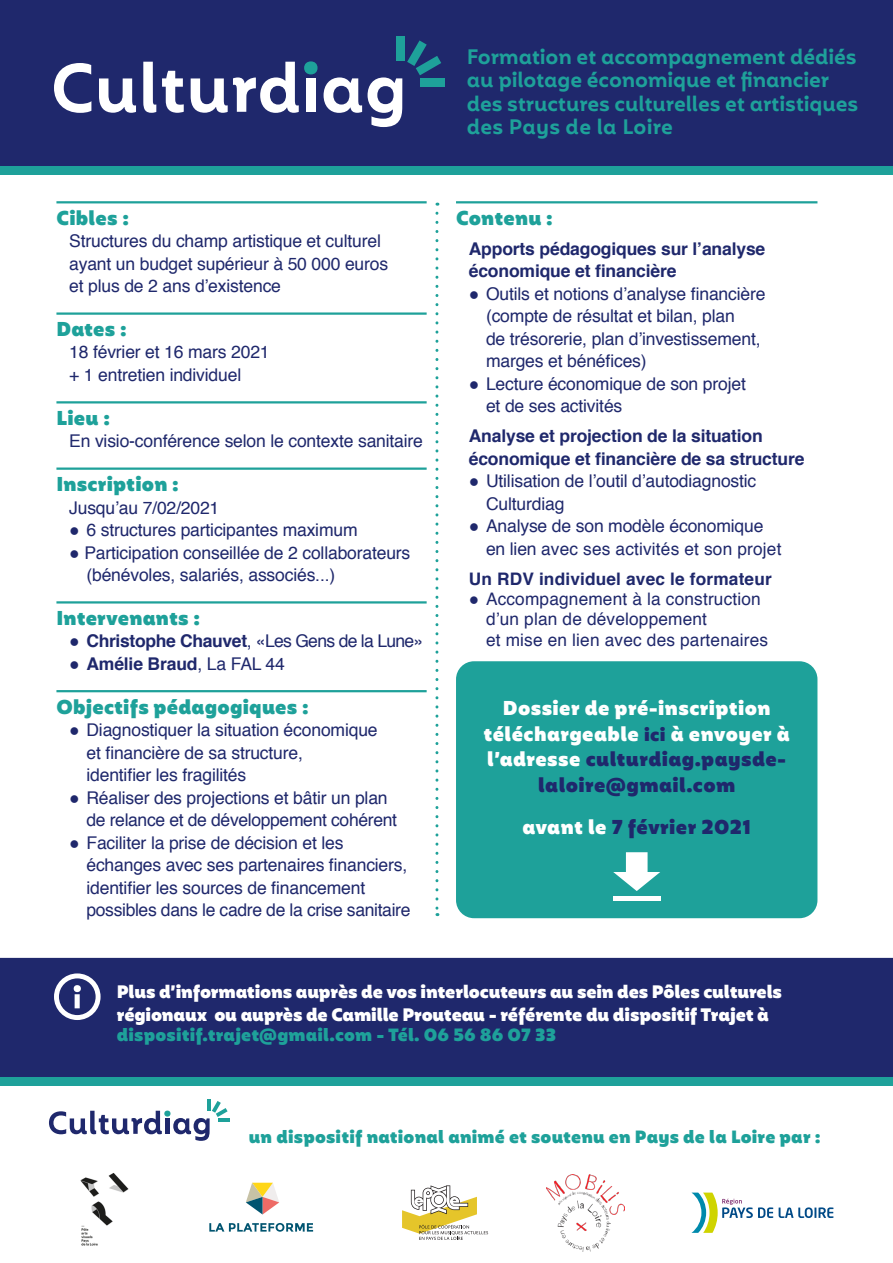
<style>
.page{position:relative;width:893px;height:1263px;background:#fff}
.page>*{position:absolute;margin:0;border:0;box-sizing:border-box;transform-origin:0 0}
.t1{font:600 20.4px/23.2px "Mohr Alt";letter-spacing:-.01em;color:#1ea19a}
.t2{font:900 19.5px/25.5px "Mohr Alt";letter-spacing:.02em;color:#fff;text-align:center}
.ENTRÉES{font:900 19.5px "Mohr Alt";letter-spacing:.01em;color:#1ea19a}
.t3{font:900 19.5px "Mohr Alt";letter-spacing:.02em;color:#1f286c}
.BODY{font:17.55px/22.5px "Helvetica";letter-spacing:-.01em;color:#1f286c}
.BODY-2{font:700 17.55px/22.5px "Helvetica";letter-spacing:-.01em;color:#1f286c}
.t4{font:900 17.55px/22.5px "Mohr Alt";letter-spacing:-.01em;color:#fff}
.BODY-3{font:17.55px "Helvetica";letter-spacing:-.04em;color:#1f286c}
.t5{font:900 17.25px "Mohr Alt";letter-spacing:.01em;color:#1ea19a}
.BODY-4{font:17.25px/20.2px "Helvetica";letter-spacing:.01em;color:#1f286c}
.BODY-5{font:700 17.25px/30px "Helvetica";letter-spacing:.01em;color:#1f286c}
.s1{font-weight:700}
.s2{font-weight:400}
.s3{font-weight:400;font-size:17.55px}
.s4{font-size:18px;color:#1f286c}
.s5{color:#1f286c}
.s6{color:#fff}
</style>
<div class="page">
<div style="left:0;top:958px;width:893px;height:119px;background:#1f286c"></div>
<div style="left:0;top:0;width:893px;height:167px;background:#1f286c"></div>
<div style="left:0;top:167px;width:893px;height:8px;background:#1ea19a"></div>
<svg style="left:54px;top:63px;width:37px;height:50px"></svg>
<svg style="left:99px;top:78px;width:37px;height:35px"></svg>
<svg style="left:143px;top:62px;width:13px;height:51px"></svg>
<svg style="left:162px;top:71px;width:22px;height:42px"></svg>
<svg style="left:191px;top:62px;width:108px;height:51px"></svg>
<div style="left:306px;top:78px;width:10px;height:34px;background:#fff"></div>
<div style="left:304px;top:61px;width:14px;height:13px;background:#1ea19a;border-radius:50%"></div>
<svg style="left:324px;top:77px;width:38px;height:36px"></svg>
<div style="left:420px;top:78px;width:25px;height:8px;background:#1ea19a"></div>
<svg style="left:368px;top:40px;width:73px;height:87px"></svg>
<div style="left:396px;top:36px;width:9px;height:25px;background:#1ea19a"></div>
<div style="left:0;top:1077px;width:893px;height:8px;background:#1ea19a"></div>
<img style="left:80px;top:1173px;width:49px;height:73px">
<svg style="left:402px;top:1185px;width:86px;height:55px"></svg>
<img style="left:546px;top:1174px;width:79px;height:77px">
<svg style="left:779px;top:1207px;width:54px;height:11px"></svg>
<svg style="left:691px;top:1192px;width:82px;height:41px"></svg>
<svg style="left:209px;top:1223px;width:104px;height:9px"></svg>
<svg style="left:246px;top:1182px;width:33px;height:32px"></svg>
<hr style="left:56px;top:201px;width:371px;height:2px;background:#1ea19a">
<hr style="left:56px;top:312px;width:371px;height:3px;background:#1ea19a">
<hr style="left:56px;top:401px;width:371px;height:2px;background:#1ea19a">
<hr style="left:56px;top:467px;width:371px;height:3px;background:#1ea19a">
<hr style="left:56px;top:601px;width:371px;height:2px;background:#1ea19a">
<hr style="left:56px;top:690px;width:371px;height:2px;background:#1ea19a">
<hr style="left:456px;top:201px;width:361px;height:2px;background:#1ea19a">
<svg style="left:435px;top:213px;width:3px;height:703px"></svg>
<div style="left:456px;top:661px;width:361px;height:257px;background:#1ea19a;border-radius:18px"></div>
<svg style="left:613px;top:852px;width:47px;height:39px"></svg>
<div style="left:613px;top:896px;width:47px;height:5px;background:#fff"></div>
<div style="left:54px;top:973px;width:47px;height:47px;border:5px solid #fff;border-radius:50%"></div>
<svg style="left:74px;top:985px;width:7px;height:23px"></svg>
<hr style="left:218px;top:1118px;width:11px;height:4px;background:#1ea19a">
<svg style="left:49px;top:1101px;width:179px;height:40px"></svg>
<hr style="left:207px;top:1099px;width:4px;height:11px;background:#1ea19a">
<p class="ENTRÉES" style="left:56px;top:207px;width:74px">Cibles :</p>
<p class="BODY" style="left:69px;top:230px;width:321px">Structures du champ artistique et culturel ayant un budget supérieur à 50 000 euros et plus de 2 ans d’existence</p>
<p class="ENTRÉES" style="left:56px;top:318px;width:72px">Dates :</p>
<p class="BODY" style="left:69px;top:342px;width:202px">18 février et 16 mars 2021 + 1 entretien individuel</p>
<p class="ENTRÉES" style="left:56px;top:407px;width:55px">Lieu :</p>
<p class="BODY" style="left:69px;top:430px;width:355px">En visio-conférence selon le contexte sanitaire</p>
<p class="ENTRÉES" style="left:56px;top:473px;width:124px">Inscription :</p>
<p class="BODY" style="left:69px;top:497px;width:152px">Jusqu’au 7/02/2021</p>
<p class="BODY" style="left:69px;top:519px;width:290px">● 6 structures participantes maximum</p>
<p class="BODY" style="left:86px;top:542px;width:325px;text-indent:-17px">● Participation conseillée de 2 collaborateurs (bénévoles, salariés, associés...)</p>
<p class="ENTRÉES" style="left:56px;top:607px;width:145px">Intervenants :</p>
<p class="BODY-3" style="left:69px;top:628px;width:356px">● <span class="s1">Christophe Chauvet</span>, «Les Gens de la Lune»</p>
<p class="BODY-2" style="left:69px;top:653px;width:217px"><span class="s2">●</span> Amélie Braud<span class="s2">, La FAL 44</span></p>
<p class="ENTRÉES" style="left:56px;top:695px;width:254px">Objectifs pédagogiques :</p>
<p class="BODY" style="left:86px;top:719px;width:293px;text-indent:-17px">● Diagnostiquer la situation économique et financière de sa structure,<br>identifier les fragilités</p>
<p class="BODY" style="left:86px;top:787px;width:312px;text-indent:-17px">● Réaliser des projections et bâtir un plan de relance et de développement cohérent</p>
<p class="BODY" style="left:86px;top:832px;width:325px;text-indent:-17px">● Faciliter la prise de décision et les échanges avec ses partenaires financiers, identifier les sources de financement possibles dans le cadre de la crise sanitaire</p>
<p class="t1" style="left:467px;top:45px;width:393px">Formation et accompagnement dédiés au pilotage économique et financier des structures culturelles et artistiques des Pays de la Loire</p>
<p class="ENTRÉES" style="left:456px;top:207px;width:98px">Contenu :</p>
<p class="BODY-2" style="left:469px;top:237px;width:298px">Apports pédagogiques sur l’analyse économique et financière</p>
<p class="BODY" style="left:486px;top:283px;width:281px;text-indent:-17px">● Outils et notions d’analyse financière (compte de résultat et bilan, plan<br>de trésorerie, plan d’investissement, marges et bénéfices)</p>
<p class="BODY" style="left:486px;top:373px;width:261px;text-indent:-17px">● Lecture économique de son projet et de ses activités</p>
<p class="BODY-2" style="left:469px;top:425px;width:337px">Analyse et projection de la situation économique et financière de sa structure</p>
<p class="BODY" style="left:486px;top:470px;width:272px;text-indent:-17px">● Utilisation de l’outil d’autodiagnostic<br>Culturdiag</p>
<p class="BODY" style="left:469px;top:515px;width:296px">● Analyse de son modèle économique</p>
<p class="BODY-5" style="left:469px;top:534px;width:314px;text-indent:17px"><span class="s3">en lien</span> <span class="s2">avec ses activités et son projet<br></span>Un RDV individuel avec le formateur</p>
<p class="BODY-4" style="left:486px;top:589px;width:284px;text-indent:-17px">● Accompagnement à la construction d’un plan de développement<br>et mise en lien avec des partenaires</p>
<p class="t2" style="left:484px;top:695px;width:308px">Dossier de pré-inscription téléchargeable <span class="s4">ici</span> à envoyer à l’adresse <span class="s5">culturdiag.paysde&shy;laloire@gmail.com</span></p>
<p class="t3" style="left:523px;top:816px;width:230px"><span class="s6">avant le</span> 7 février 2021</p>
<p class="t4" style="left:117px;top:981px;width:667px">Plus d’informations auprès de vos interlocuteurs au sein des Pôles culturels régionaux ou auprès de Camille Prouteau - référente du dispositif Trajet à</p>
<p class="t5" style="left:117px;top:1025px;width:441px">dispositif.trajet@gmail.com - Tél. 06 56 86 07 33</p>
<p class="t5" style="left:249px;top:1127px;width:573px">un dispositif national animé et soutenu en Pays de la Loire par :</p>
</div>
